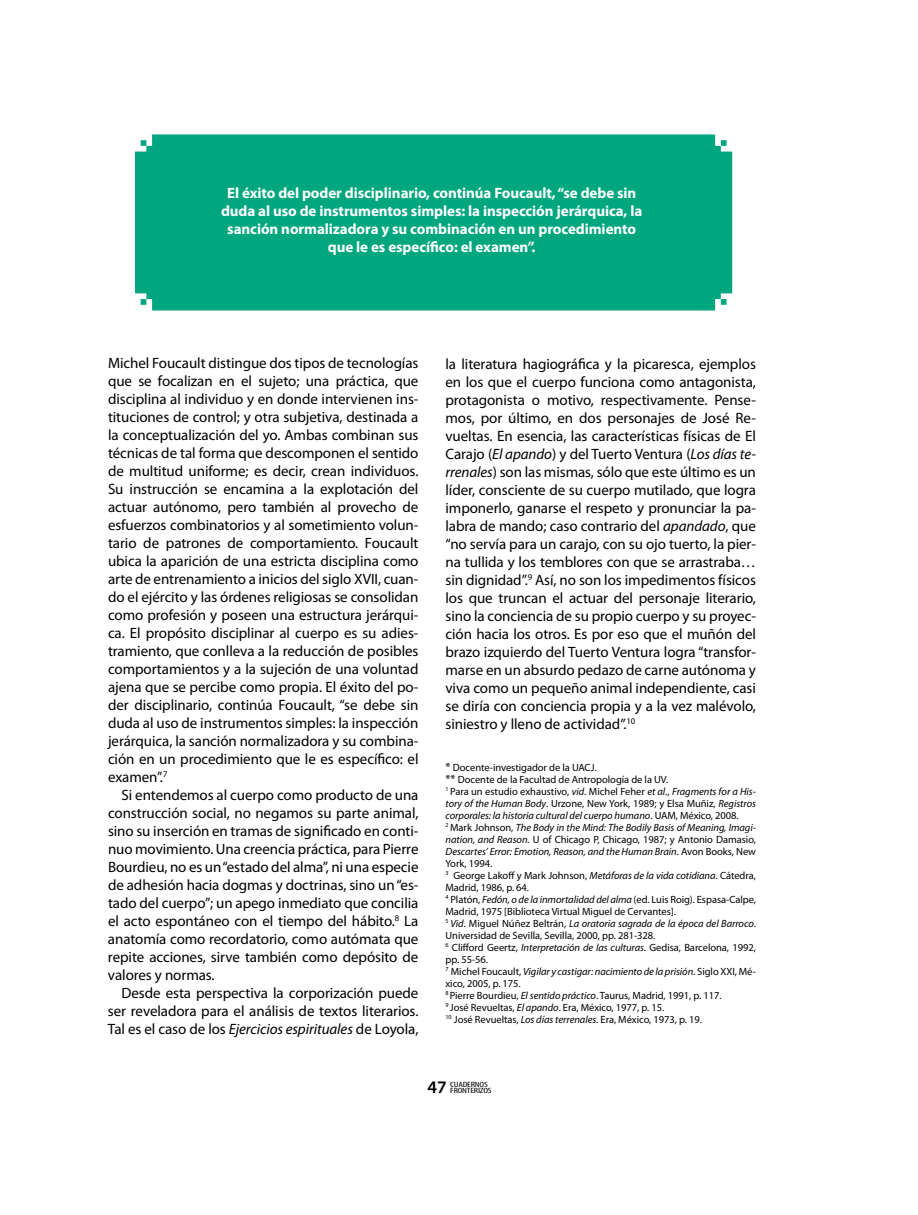
<style>
.page{position:relative;width:918px;height:1215px;background:#fff}
.page>*{position:absolute;margin:0;border:0;box-sizing:border-box;transform-origin:0 0}
.t1{font:600 17.7px "Myriad Pro";color:#000}
.t2{font:15px/18px "Myriad Pro";letter-spacing:-.005em;color:#000;text-align:justify}
.t3{font:700 15px/18px "Myriad Pro";letter-spacing:-.005em;color:#fff;text-align:center}
.t4{font:10.5px/12px "Myriad Pro";letter-spacing:-.005em;color:#000}
.t5{font:condensed 7.65px "Myriad Pro";letter-spacing:-.02em;color:#000;scale:1.37 1}
.s1{font-style:italic}
.s2{font-size:12px}
</style>
<div class="page">
<div style="left:135px;top:134px;width:597px;height:176px;background:#00a77e"></div>
<p class="t3" style="left:221px;top:183px;width:423px">El éxito del poder disciplinario, continúa Foucault, “se debe sin duda al uso de instrumentos simples: la inspección jerárquica, la sanción normalizadora y su combinación en un procedimiento que le es específico: el examen”.</p>
<p class="t2" style="left:108px;top:354px;width:312px">Michel Foucault distingue dos tipos de tecnologías que se focalizan en el sujeto; una práctica, que disciplina al individuo y en donde intervienen ins&shy;tituciones de control; y otra subjetiva, destinada a la conceptualización del yo. Ambas combinan sus técnicas de tal forma que descomponen el sentido de multitud uniforme; es decir, crean individuos.<br>Su instrucción se encamina a la explotación del actuar autónomo, pero también al provecho de esfuerzos combinatorios y al sometimiento volun&shy;tario de patrones de comportamiento. Foucault ubica la aparición de una estricta disciplina como arte de entrenamiento a inicios del siglo XVII, cuan&shy;do el ejército y las órdenes religiosas se consolidan como profesión y poseen una estructura jerárqui&shy;ca. El propósito disciplinar al cuerpo es su adies&shy;tramiento, que conlleva a la reducción de posibles comportamientos y a la sujeción de una voluntad ajena que se percibe como propia. El éxito del po&shy;der disciplinario, continúa Foucault, “se debe sin duda al uso de instrumentos simples: la inspección jerárquica, la sanción normalizadora y su combina&shy;ción en un procedimiento que le es específico: el examen”.<sup>7</sup></p>
<p class="t2" style="left:108px;top:786px;width:312px;text-indent:14px">Si entendemos al cuerpo como producto de una construcción social, no negamos su parte animal, sino su inserción en tramas de significado en conti&shy;nuo movimiento. Una creencia práctica, para Pierre Bourdieu, no es un “estado del alma”, ni una especie de adhesión hacia dogmas y doctrinas, sino un “es&shy;tado del cuerpo”; un apego inmediato que concilia el acto espontáneo con el tiempo del hábito.<sup>8</sup> La anatomía como recordatorio, como autómata que repite acciones, sirve también como depósito de valores y normas.</p>
<p class="t2" style="left:108px;top:984px;width:312px;text-indent:14px">Desde esta perspectiva la corporización puede ser reveladora para el análisis de textos literarios.<br>Tal es el caso de los <span class="s1">Ejercicios espirituales</span> de Loyola,</p>
<p class="t2" style="left:445px;top:355px;width:312px">la literatura hagiográfica y la picaresca, ejemplos en los que el cuerpo funciona como antagonista, protagonista o motivo, respectivamente. Pense&shy;mos, por último, en dos personajes de José Re&shy;vueltas. En esencia, las características físicas de El Carajo (<span class="s1">El apando</span>) y del Tuerto Ventura (<span class="s1">Los días te&shy;rrenales</span>) son las mismas, sólo que este último es un líder, consciente de su cuerpo mutilado, que logra imponerlo, ganarse el respeto y pronunciar la pa&shy;labra de mando; caso contrario del <span class="s1">apandado</span>, que “no servía para un carajo, con su ojo tuerto, la pier&shy;na tullida y los temblores con que se arrastraba… sin dignidad”.<sup>9</sup> Así, no son los impedimentos físicos los que truncan el actuar del personaje literario, sino la conciencia de su propio cuerpo y su proyec&shy;ción hacia los otros. Es por eso que el muñón del brazo izquierdo del Tuerto Ventura logra “transfor&shy;marse en un absurdo pedazo de carne autónoma y viva como un pequeño animal independiente, casi se diría con conciencia propia y a la vez malévolo, siniestro y lleno de actividad”.<sup>10</sup></p>
<p class="t4" style="left:445px;top:761px;width:312px"><span class="s2">*</span> Docente-investigador de la UACJ.<br><span class="s2">**</span> Docente de la Facultad de Antropología de la UV.<br><sup>1</sup> Para un estudio exhaustivo, <span class="s1">vid</span>. Michel Feher <span class="s1">et al</span>., <span class="s1">Fragments for a His&shy;tory of the Human Body</span>. Urzone, New York, 1989; y Elsa Muñiz, <span class="s1">Registros corporales: la historia cultural del cuerpo humano</span>. UAM, México, 2008.<br><sup>2</sup> Mark Johnson, <span class="s1">The Body in the Mind: The Bodily Basis of Meaning, Imagi&shy;nation, and Reason</span>. U of Chicago P, Chicago, 1987; y Antonio Damasio, <span class="s1">Descartes’ Error: Emotion, Reason, and the Human Brain</span>. Avon Books, New York, 1994.<br><sup>3</sup> George Lakoff y Mark Johnson, <span class="s1">Metáforas de la vida cotidiana</span>. Cátedra, Madrid, 1986, p. 64.<br><sup>4</sup> Platón, <span class="s1">Fedón, o de la inmortalidad del alma</span> (ed. Luis Roig). Espasa-Calpe, Madrid, 1975 [Biblioteca Virtual Miguel de Cervantes].<br><sup>5</sup> <span class="s1">Vid</span>. Miguel Núñez Beltrán, <span class="s1">La oratoria sagrada de la época del Barroco</span>.<br>Universidad de Sevilla, Sevilla, 2000, pp. 281-328.<br><sup>6</sup> Clifford Geertz, <span class="s1">Interpretación de las culturas</span>. Gedisa, Barcelona, 1992, pp. 55-56.<br><sup>7</sup> Michel Foucault, <span class="s1">Vigilar y castigar: nacimiento de la prisión</span>. Siglo XXI, Mé&shy;xico, 2005, p. 175.<br><sup>8</sup> Pierre Bourdieu, <span class="s1">El sentido práctico</span>. Taurus, Madrid, 1991, p. 117.<br><sup>9</sup> José Revueltas, <span class="s1">El apando</span>. Era, México, 1977, p. 15.<br><sup>10</sup> José Revueltas, <span class="s1">Los días terrenales</span>. Era, México, 1973, p. 19.</p>
<p class="t5" style="left:450px;top:1080px;width:29px">CUADERNOS</p>
<p class="t1" style="left:427px;top:1076px;width:21px">47</p>
<p class="t5" style="left:450px;top:1086px;width:32px">FRONTERIZOS</p>
</div>
